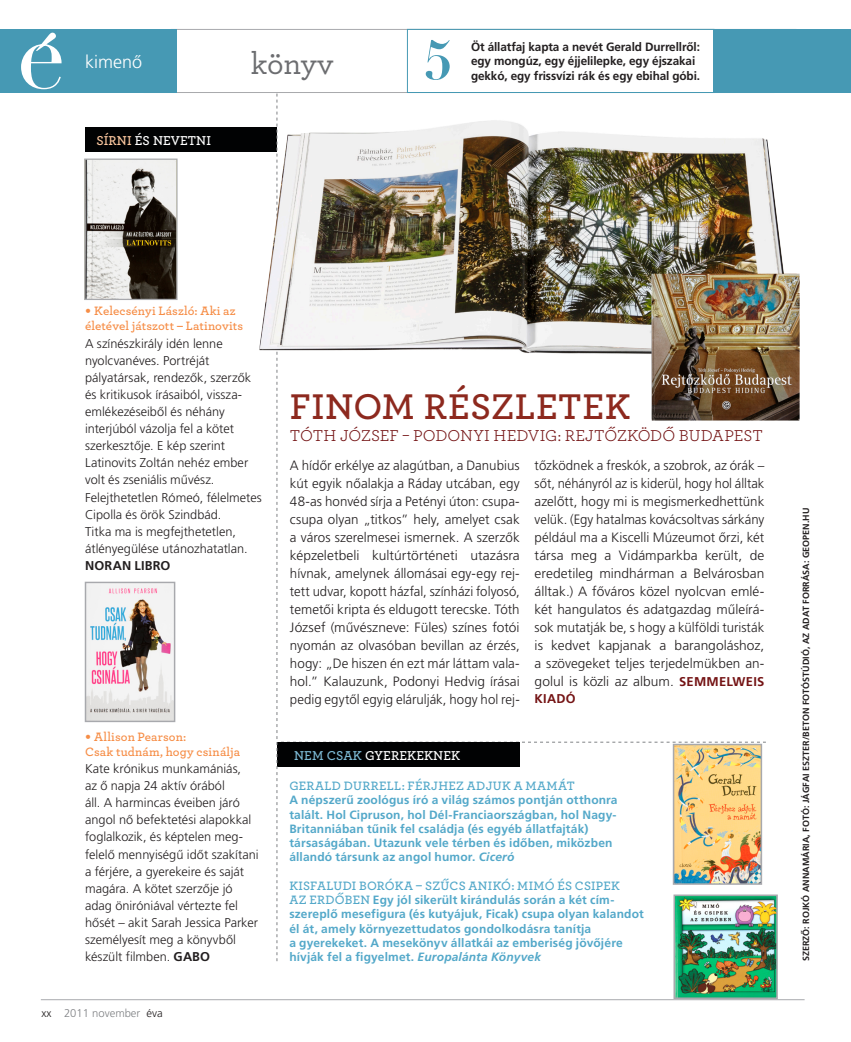
<style>
.page{position:relative;width:851px;height:1042px;background:#fff}
.page>*{position:absolute;margin:0;border:0;box-sizing:border-box;transform-origin:0 0}
.t1{font:700 54.45px "Didot LH";color:#4699b4}
.szoveg_ok{font:600 37.5px "Archer";letter-spacing:.015em;color:#8d291e}
.t2{font:500 31.5px "Archer";letter-spacing:-.005em;color:#6c6d70}
.t3{font:300 18px "Frutiger MOT";color:#fff}
.szoveg_ok-2{font:16.5px "Archer";letter-spacing:-.005em;color:#741314}
.szoveg_ok-3{font:300 13.5px/18px "Frutiger MOT";color:#231f20;text-align:justify}
.t4{font:600 13.5px "Archer";letter-spacing:.01em;color:#fff}
.t5{font:600 13.5px "Archer";color:#7dbad5}
.szoveg_ok-4{font:300 12.75px/17.1px "Frutiger MOT";color:#231f20}
.szoveg_ok-5{font:600 12.75px/15px "Archer";letter-spacing:.01em;color:#f68d46}
.szoveg_ok-6{font:600 12.75px "Archer";letter-spacing:.025em;color:#53a8c9}
.szoveg_ok-7{font:500 12.75px "Frutiger MOT";color:#741314}
.szoveg_ok-8{font:500 12px/14.2px "Frutiger MOT";letter-spacing:.015em;color:#53a8c9}
.t6{font:500 12px/14.4px "Frutiger MOT";letter-spacing:-.01em;color:#231f20}
.t7{font:300 11.25px "Frutiger MOT";color:#808285}
.t8{font:500 9px "Frutiger MOT";color:#231f20}
.s1{color:#fcc79f}
.s2{font-family:"Frutiger MOT";font-weight:500;font-size:12px}
.s3{font-weight:500}
.s4{color:#231f20}
.s5{font-weight:500;font-size:12.75px;color:#741314}
.s6{font-style:italic}
.s7{font-family:"Archer";font-weight:600;font-size:12.75px}
</style>
<div class="page">
<hr style="left:41px;top:999px;width:763px;height:1px;background:#a8a9ad">
<hr style="left:144px;top:92px;width:630px;height:1px;background:#a8a9ad">
<hr style="left:171px;top:29px;width:625px;height:1px;background:#a8a9ad">
<div style="left:407px;top:29px;width:307px;height:64px;border:1px solid #4699b4"></div>
<div style="left:713px;top:29px;width:137px;height:64px;background:#4699b4"></div>
<div style="left:0;top:29px;width:176px;height:64px;background:#4699b4"></div>
<svg style="left:21px;top:33px;width:41px;height:56px"></svg>
<div style="left:85px;top:128px;width:191px;height:24px;background:#010203"></div>
<img style="left:86px;top:161px;width:89px;height:137px">
<div style="left:84px;top:159px;width:93px;height:141px;border:1px solid #a8a9ad"></div>
<img style="left:87px;top:584px;width:86px;height:136px">
<div style="left:85px;top:582px;width:90px;height:140px;border:1px solid #a8a9ad"></div>
<img style="left:676px;top:897px;width:98px;height:99px">
<div style="left:673px;top:894px;width:104px;height:105px;border:2px solid #a8a9ad"></div>
<svg style="left:276px;top:94px;width:489px;height:867px"></svg>
<img style="left:259px;top:120px;width:535px;height:235px">
<img style="left:651px;top:274px;width:148px;height:147px">
<p class="t3" style="left:85px;top:51px;width:59px">kimenő</p>
<p class="t4" style="left:96px;top:131px;width:116px"><span class="s1">SÍRNI</span> ÉS NEVETNI</p>
<p class="t2" style="left:251px;top:41px;width:84px">könyv</p>
<p class="t1" style="left:423px;top:24px;width:32px">5</p>
<p class="t6" style="left:471px;top:40px;width:230px">Öt állatfaj kapta a nevét Gerald Durrellről: egy mongúz, egy éjjelilepke, egy éjszakai</p>
<p class="t6" style="left:471px;top:68px;width:230px">gekkó, egy frissvízi rák és egy ebihal góbi.</p>
<p class="szoveg_ok-5" style="left:85px;top:303px;width:160px"><span class="s2">•</span> KELECSÉNYI LÁSZLÓ: AKI AZ<br>ÉLETÉVEL JÁTSZOTT – LATINOVITS</p>
<p class="szoveg_ok-4" style="left:85px;top:335px;width:178px">A színészkirály idén lenne nyolcvanéves. Portréját pályatársak, rendezők, szerzők és kritikusok írásaiból, vissza&shy;emlékezéseiből és néhány interjúból vázolja fel a kötet szerkesztője. E kép szerint<br>Latinovits Zoltán nehéz ember volt és zseniális művész.<br>Felejthetetlen Rómeó, félelmetes<br>Cipolla és örök Szindbád.<br>Titka ma is megfejthetetlen, átlényegülése utánozhatatlan.<br><span class="s3">Noran Libro</span></p>
<p class="szoveg_ok-5" style="left:85px;top:728px;width:103px"><span class="s2">•</span> ALLISON PEARSON:</p>
<p class="szoveg_ok-5" style="left:85px;top:743px;width:156px">CSAK TUDNÁM, HOGY CSINÁLJA</p>
<p class="szoveg_ok-4" style="left:85px;top:760px;width:175px">Kate krónikus munkamániás,<br>az ő napja 24 aktív órából<br>áll. A harmincas éveiben járó angol nő befektetési alapokkal foglalkozik, és képtelen meg&shy;felelő mennyiségű időt szakítani a férjére, a gyerekeire és saját magára. A kötet szerzője jó adag öniróniával vértezte fel hősét – akit Sarah Jessica Parker személyesít meg a könyvből készült filmben. <span class="s3">Gabo</span></p>
<p class="t7" style="left:41px;top:1006px;width:123px"><span class="s4">xx</span> 2011 november <span class="s4">éva</span></p>
<p class="szoveg_ok" style="left:290px;top:378px;width:336px">FINOM RÉSZLETEK</p>
<p class="szoveg_ok-2" style="left:290px;top:424px;width:472px">TÓTH JÓZSEF – PODONYI HEDVIG: REJTŐZKÖDŐ BUDAPEST</p>
<p class="szoveg_ok-3" style="left:290px;top:456px;width:231px">A hídőr erkélye az alagútban, a Danubius kút egyik nőalakja a Ráday utcában, egy 48-as honvéd sírja a Petényi úton: csupa&shy;csupa olyan „titkos” hely, amelyet csak a város szerelmesei ismernek. A szerzők képzeletbeli kultúrtörténeti utazásra hívnak, amelynek állomásai egy-egy rej&shy;tett udvar, kopott házfal, színházi folyosó, temetői kripta és eldugott terecske. Tóth József (művészneve: Füles) színes fotói nyomán az olvasóban bevillan az érzés, hogy: „De hiszen én ezt már láttam vala&shy;hol.” Kalauzunk, Podonyi Hedvig írásai pedig egytől egyig elárulják, hogy hol rej-</p>
<p class="szoveg_ok-3" style="left:534px;top:456px;width:231px">tőzködnek a freskók, a szobrok, az órák – sőt, néhányról az is kiderül, hogy hol álltak azelőtt, hogy mi is megismerkedhettünk velük. (Egy hatalmas kovácsoltvas sárkány például ma a Kiscelli Múzeumot őrzi, két társa meg a Vidámparkba került, de eredetileg mindhárman a Belvárosban álltak.) A főváros közel nyolcvan emlé&shy;két hangulatos és adatgazdag műleírá&shy;sok mutatják be, s hogy a külföldi turisták is kedvet kapjanak a barangoláshoz, a szövegeket teljes terjedelmükben an&shy;golul is közli az album. <span class="s5">semmelweis</span></p>
<p class="szoveg_ok-7" style="left:534px;top:691px;width:42px">Kiadó</p>
<p class="t5" style="left:294px;top:745px;width:43px">NEM CSAK</p>
<p class="t4" style="left:365px;top:745px;width:95px">GYEREKEKNEK</p>
<p class="szoveg_ok-6" style="left:289px;top:776px;width:287px">GERALD DURRELL: FÉRJHEZ ADJUK A MAMÁT</p>
<p class="szoveg_ok-8" style="left:289px;top:793px;width:330px">A népszerű zoológus író a világ számos pontján otthonra talált. Hol Cipruson, hol Dél-Franciaországban, hol Nagy-Britanniában tűnik fel családja (és egyéb állatfajták) társaságában. Utazunk vele térben és időben, miközben állandó társunk az angol humor. <span class="s6">Ciceró</span></p>
<p class="szoveg_ok-6" style="left:289px;top:876px;width:23px">KISFAL</p>
<p class="szoveg_ok-6" style="left:333px;top:876px;width:286px">UDI BORÓKA – SZŰCS ANIKÓ: MIMÓ ÉS CSIPEK</p>
<p class="szoveg_ok-8" style="left:289px;top:893px;width:356px"><span class="s7">AZ ERDŐBEN</span> Egy jól sikerült kirándulás során a két cím&shy;szereplő mesefigura (és kutyájuk, Ficak) csupa olyan kalandot él át, amely környezettudatos gondolkodásra tanítja<br>a gyerekeket. A mesekönyv állatkái az emberiség jövőjére hívják fel a figyelmet. <span class="s6">Europalánta Könyvek</span></p>
<p class="t8" style="left:800px;top:961px;width:455px;rotate:-90deg">Szerző: Rojkó Annamária, FOTÓ: jágfai eszter/Beton fotóstúdió, az adat forrása: geopen.hu</p>
</div>
